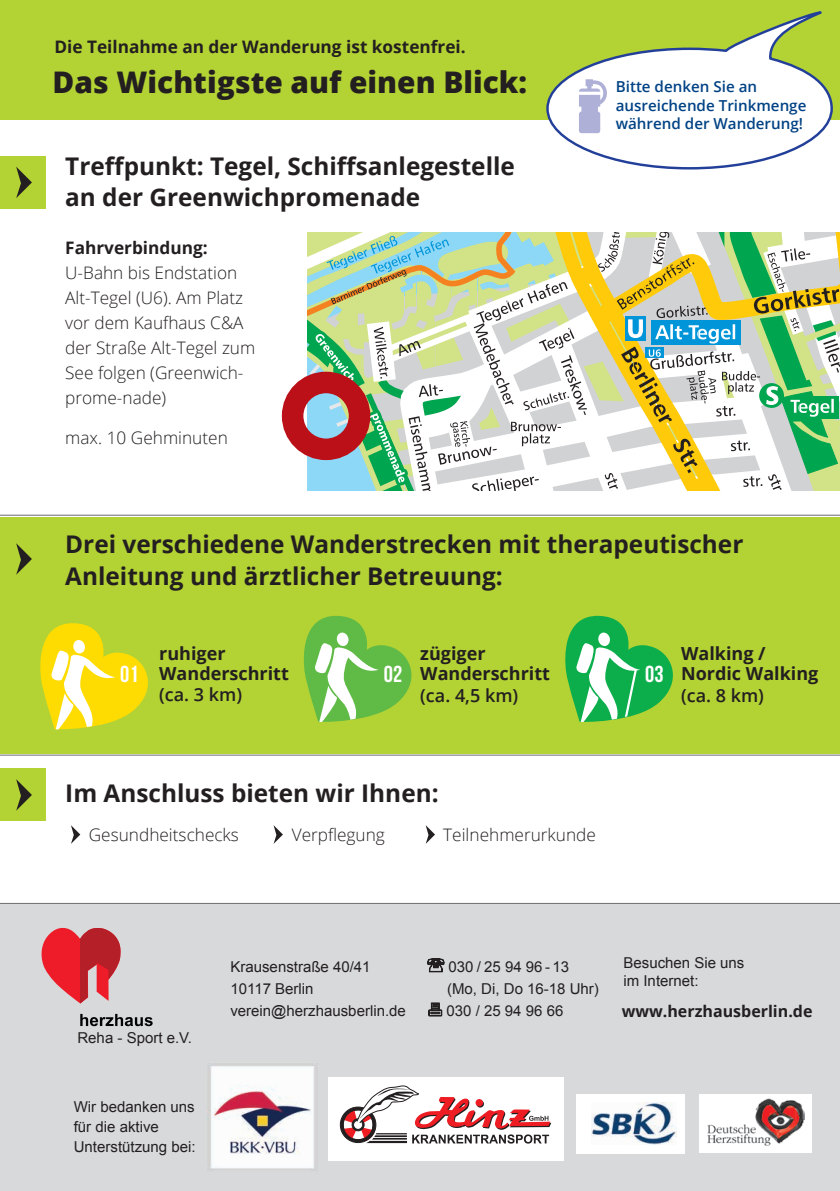
<style>
.page{position:relative;width:840px;height:1191px;background:#fff}
.page>*{position:absolute;margin:0;border:0;box-sizing:border-box;transform-origin:0 0}
.t1{font:800 29.8px "Open Sans";color:#231f20}
.t2{font:700 24.4px/31.6px "Open Sans";color:#231f20}
.t3{font:23.2px "Bebas Neue";color:#fff}
.t4{font:700 18px/20px "Open Sans";color:#231f20}
.t5{font:600 18px "Open Sans";color:#231f20}
.t6{font:300 17.2px/24.8px "Open Sans";color:#231f20}
.t7{font:700 17.2px "Open Sans";color:#231f20}
.t8{font:700 16px "Open Sans";color:#231f20}
.t9{font:600 15.2px/18.2px "Open Sans";color:#014285}
.t10{font:15px/22px "Arial";color:#231f20}
</style>
<div class="page">
<div style="left:0;top:904px;width:839px;height:287px;background:#d8d9db"></div>
<div style="left:699px;top:1094px;width:112px;height:59px;background:#fff"></div>
<div style="left:0;top:516px;width:839px;height:237px;background:#b3d234"></div>
<svg style="left:307px;top:232px;width:532px;height:259px"></svg>
<svg style="left:427px;top:958px;width:17px;height:14px"></svg>
<svg style="left:428px;top:1002px;width:14px;height:14px"></svg>
<svg style="left:80px;top:1014px;width:72px;height:12px"></svg>
<svg style="left:41px;top:928px;width:80px;height:75px"></svg>
<div style="left:328px;top:1077px;width:235px;height:84px;background:#fff"></div>
<svg style="left:340px;top:1085px;width:211px;height:58px"></svg>
<img style="left:208px;top:1064px;width:109px;height:106px">
<div style="left:575px;top:1094px;width:109px;height:59px;background:#fff"></div>
<img style="left:591px;top:1102px;width:84px;height:42px">
<div style="left:282px;top:372px;width:88px;height:88px;border:22px solid #bb1018;border-radius:50%"></div>
<div style="left:0;top:0;width:839px;height:119px;background:#b3d234"></div>
<div style="left:0;top:156px;width:45px;height:53px;background:#b3d234"></div>
<div style="left:0;top:768px;width:45px;height:53px;background:#b3d234"></div>
<svg style="left:544px;top:11px;width:289px;height:159px"></svg>
<svg style="left:16px;top:167px;width:16px;height:31px"></svg>
<svg style="left:16px;top:543px;width:16px;height:32px"></svg>
<svg style="left:16px;top:779px;width:16px;height:31px"></svg>
<svg style="left:71px;top:825px;width:9px;height:19px"></svg>
<svg style="left:273px;top:825px;width:10px;height:19px"></svg>
<svg style="left:425px;top:825px;width:10px;height:19px"></svg>
<hr style="left:0;top:754px;width:839px;height:1px;background:#6b6b6e">
<hr style="left:0;top:903px;width:839px;height:1px;background:#6b6b6e">
<hr style="left:0;top:515px;width:839px;height:1px;background:#6b6b6e">
<svg style="left:565px;top:615px;width:108px;height:107px"></svg>
<svg style="left:40px;top:623px;width:108px;height:107px"></svg>
<svg style="left:303px;top:615px;width:109px;height:107px"></svg>
<svg style="left:578px;top:79px;width:29px;height:54px"></svg>
<img style="left:707px;top:1098px;width:96px;height:47px">
<p class="t7" style="left:54px;top:34px;width:412px">Die Teilnahme an der Wanderung ist kostenfrei.</p>
<h1 class="t1" style="left:52px;top:59px;width:476px">Das Wichtigste auf einen Blick:</h1>
<h2 class="t2" style="left:65px;top:149px;width:451px">Treffpunkt: Tegel, Schiffsanlegestelle an der Greenwichpromenade</h2>
<p class="t7" style="left:65px;top:236px;width:144px">Fahrverbindung:</p>
<p class="t6" style="left:65px;top:260px;width:191px">U-Bahn bis Endstation<br>Alt-Tegel (U6). Am Platz vor dem Kaufhaus C&amp;A der Straße Alt-Tegel zum<br>See folgen (Greenwich&shy;prome-nade)</p>
<p class="t6" style="left:65px;top:425px;width:164px">max. 10 Gehminuten</p>
<p class="t9" style="left:615px;top:77px;width:192px">Bitte denken Sie an ausreichende Trinkmenge während der Wanderung!</p>
<h2 class="t2" style="left:65px;top:528px;width:679px">Drei verschiedene Wanderstrecken mit therapeutischer<br>Anleitung und ärztlicher Betreuung:</h2>
<p class="t4" style="left:159px;top:643px;width:131px">ruhiger<br>Wanderschritt</p>
<p class="t4" style="left:680px;top:643px;width:139px">Walking /<br>Nordic Walking</p>
<p class="t5" style="left:159px;top:682px;width:84px">(ca. 3 km)</p>
<p class="t5" style="left:680px;top:683px;width:84px">(ca. 8 km)</p>
<p class="t4" style="left:420px;top:643px;width:131px">zügiger<br>Wanderschritt</p>
<p class="t5" style="left:420px;top:683px;width:99px">(ca. 4,5 km)</p>
<h3 class="t3" style="left:120px;top:661px;width:20px">01</h3>
<h3 class="t3" style="left:645px;top:661px;width:20px">03</h3>
<h3 class="t3" style="left:383px;top:661px;width:20px">02</h3>
<h2 class="t2" style="left:65px;top:777px;width:374px">Im Anschluss bieten wir Ihnen:</h2>
<p class="t6" style="left:89px;top:822px;width:152px">Gesundheitschecks</p>
<p class="t6" style="left:291px;top:822px;width:95px">Verpflegung</p>
<p class="t6" style="left:443px;top:822px;width:154px">Teilnehmerurkunde</p>
<p class="t10" style="left:77px;top:1027px;width:116px">Reha - Sport e.V.</p>
<p class="t10" style="left:74px;top:1096px;width:123px;line-height:20px">Wir bedanken uns für die aktive<br>Unterstützung bei:</p>
<p class="t10" style="left:230px;top:955px;width:177px">Krausenstraße 40/41<br>10117 Berlin verein@herzhausberlin.de</p>
<p class="t10" style="left:446px;top:955px;width:154px">030 / 25 94 96 - 13 (Mo, Di, Do 16-18 Uhr)<br>030 / 25 94 96 66</p>
<p class="t10" style="left:623px;top:954px;width:122px;line-height:18px">Besuchen Sie uns im Internet:</p>
<p class="t8" style="left:621px;top:999px;width:192px">www.herzhausberlin.de</p>
</div>
